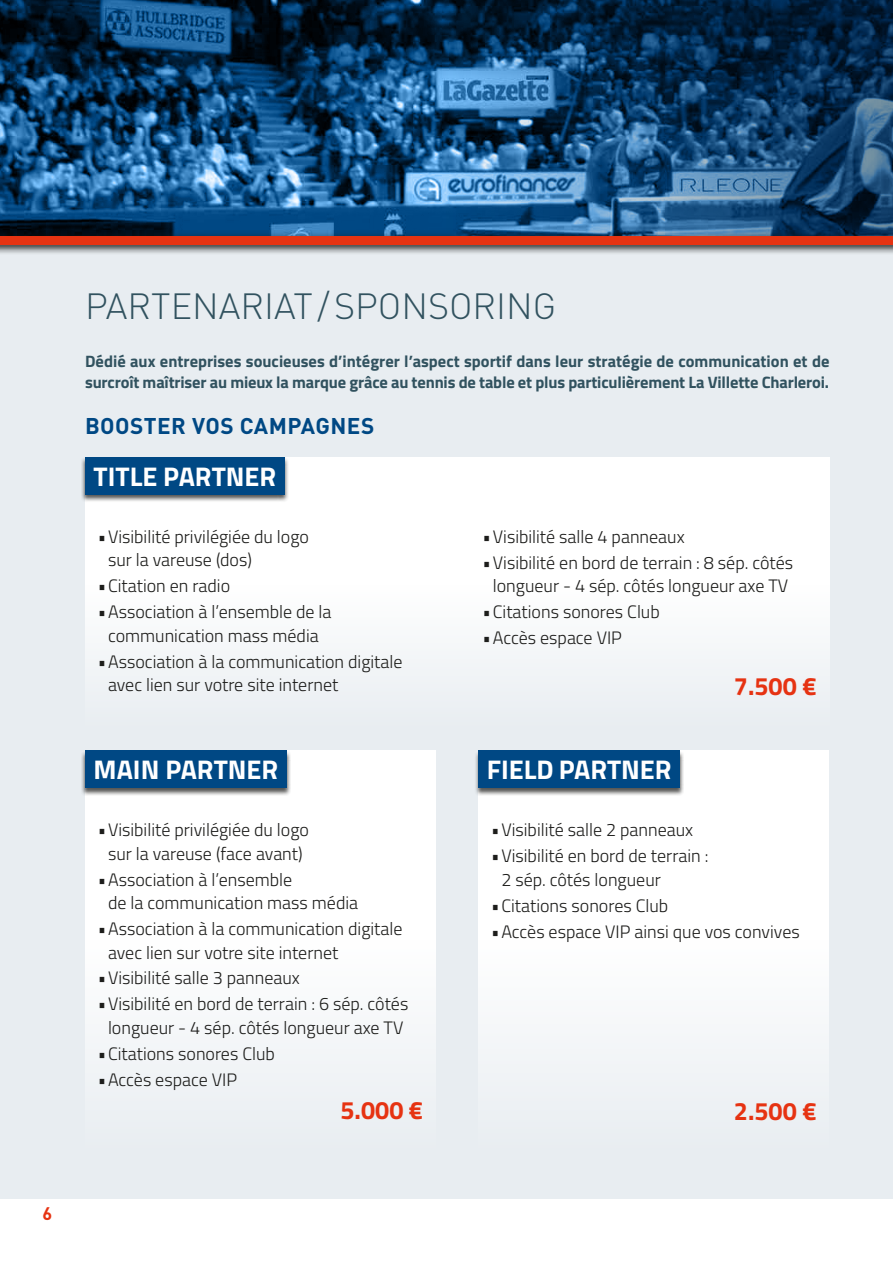
<style>
.page{position:relative;width:893px;height:1263px;background:#fff}
.page>*{position:absolute;margin:0;border:0;box-sizing:border-box;transform-origin:0 0}
.t1{font:300 36px "DIN";color:#31525f}
.t2{font:700 27px "Titillium";color:#fff}
.t3{font:700 25.2px "Titillium";color:#e63312}
.t4{font:700 22.5px "DIN";letter-spacing:.02em;color:#004884}
.t5{font:300 18px/23.4px "Titillium";color:#1d1d1b}
.t6{font:700 18px "DIN";color:#e63312}
.t7{font:700 16.5px/21px "Titillium";letter-spacing:-.01em;color:#31525f}
</style>
<div class="page">
<div style="left:0;top:198px;width:893px;height:1001px;background:#e8edf1"></div>
<div style="left:85px;top:750px;width:351px;height:409px;background:linear-gradient(to bottom,#fff,#ecf0f3)"></div>
<div style="left:478px;top:750px;width:351px;height:409px;background:linear-gradient(to bottom,#fff,#ecf0f3)"></div>
<div style="left:81px;top:751px;width:210px;height:45px;background:#1d1d1b;opacity:.75"></div>
<div style="left:85px;top:750px;width:202px;height:38px;background:#004884"></div>
<div style="left:474px;top:751px;width:210px;height:45px;background:#1d1d1b;opacity:.75"></div>
<div style="left:478px;top:750px;width:202px;height:38px;background:#004884"></div>
<div style="left:85px;top:457px;width:744px;height:276px;background:linear-gradient(to bottom,#fff,#ecf0f3)"></div>
<div style="left:81px;top:457px;width:208px;height:45px;background:#1d1d1b;opacity:.75"></div>
<div style="left:85px;top:457px;width:200px;height:37px;background:#004884"></div>
<svg style="left:0;top:0;width:893px;height:230px;background:#164670"></svg>
<div style="left:0;top:230px;width:893px;height:25px;background:#1d1d1b;opacity:.75"></div>
<div style="left:0;top:236px;width:893px;height:8px;background:#e63312"></div>
<h1 class="t1" style="left:85px;top:284px;width:473px">PARTENARIAT/SPONSORING</h1>
<p class="t7" style="left:85px;top:350px;width:746px">Dédié aux entreprises soucieuses d’intégrer l’aspect sportif dans leur stratégie de communication et de surcroît maîtriser au mieux la marque grâce au tennis de table et plus particulièrement La Villette Charleroi.</p>
<p class="t4" style="left:85px;top:411px;width:291px">BOOSTER VOS CAMPAGNES</p>
<h2 class="t2" style="left:94px;top:456px;width:184px">TITLE PARTNER</h2>
<p class="t5" style="left:108px;top:524px;width:203px;text-indent:-10px">•Visibilité privilégiée du logo sur la vareuse (dos)</p>
<p class="t5" style="left:98px;top:573px;width:134px">•Citation en radio</p>
<p class="t5" style="left:98px;top:599px;width:235px;text-align:center">•Association à l’ensemble de la communication mass média</p>
<p class="t5" style="left:108px;top:649px;width:296px;text-indent:-10px">•Association à la communication digitale avec lien sur votre site internet</p>
<p class="t5" style="left:483px;top:524px;width:204px">•Visibilité salle 4 panneaux</p>
<p class="t5" style="left:483px;top:550px;width:312px;text-align:center">•Visibilité en bord de terrain : 8 sép. côtés longueur - 4 sép. côtés longueur axe TV</p>
<p class="t5" style="left:483px;top:599px;width:179px">•Citations sonores Club</p>
<p class="t5" style="left:483px;top:625px;width:141px">•Accès espace VIP</p>
<h3 class="t3" style="left:734px;top:667px;width:84px">7.500 €</h3>
<h2 class="t2" style="left:94px;top:749px;width:186px">MAIN PARTNER</h2>
<h2 class="t2" style="left:487px;top:749px;width:186px">FIELD PARTNER</h2>
<p class="t5" style="left:98px;top:817px;width:213px;text-align:center">•Visibilité privilégiée du logo sur la vareuse (face avant)</p>
<p class="t5" style="left:108px;top:867px;width:252px;text-indent:-10px">•Association à l’ensemble<br>de la communication mass média</p>
<p class="t5" style="left:108px;top:916px;width:296px;text-indent:-10px">•Association à la communication digitale avec lien sur votre site internet</p>
<p class="t5" style="left:98px;top:965px;width:204px">•Visibilité salle 3 panneaux</p>
<p class="t5" style="left:98px;top:991px;width:312px;text-align:center">•Visibilité en bord de terrain : 6 sép. côtés longueur - 4 sép. côtés longueur axe TV</p>
<p class="t5" style="left:98px;top:1041px;width:179px">•Citations sonores Club</p>
<p class="t5" style="left:98px;top:1067px;width:141px">•Accès espace VIP</p>
<h3 class="t3" style="left:341px;top:1091px;width:84px">5.000 €</h3>
<p class="t5" style="left:491px;top:817px;width:204px">•Visibilité salle 2 panneaux</p>
<p class="t5" style="left:501px;top:843px;width:209px;text-indent:-10px">•Visibilité en bord de terrain :<br>2 sép. côtés longueur</p>
<p class="t5" style="left:491px;top:893px;width:179px">•Citations sonores Club</p>
<p class="t5" style="left:491px;top:919px;width:310px">•Accès espace VIP ainsi que vos convives</p>
<h3 class="t3" style="left:734px;top:1091px;width:84px">2.500 €</h3>
<p class="t6" style="left:43px;top:1202px;width:11px">6</p>
</div>
